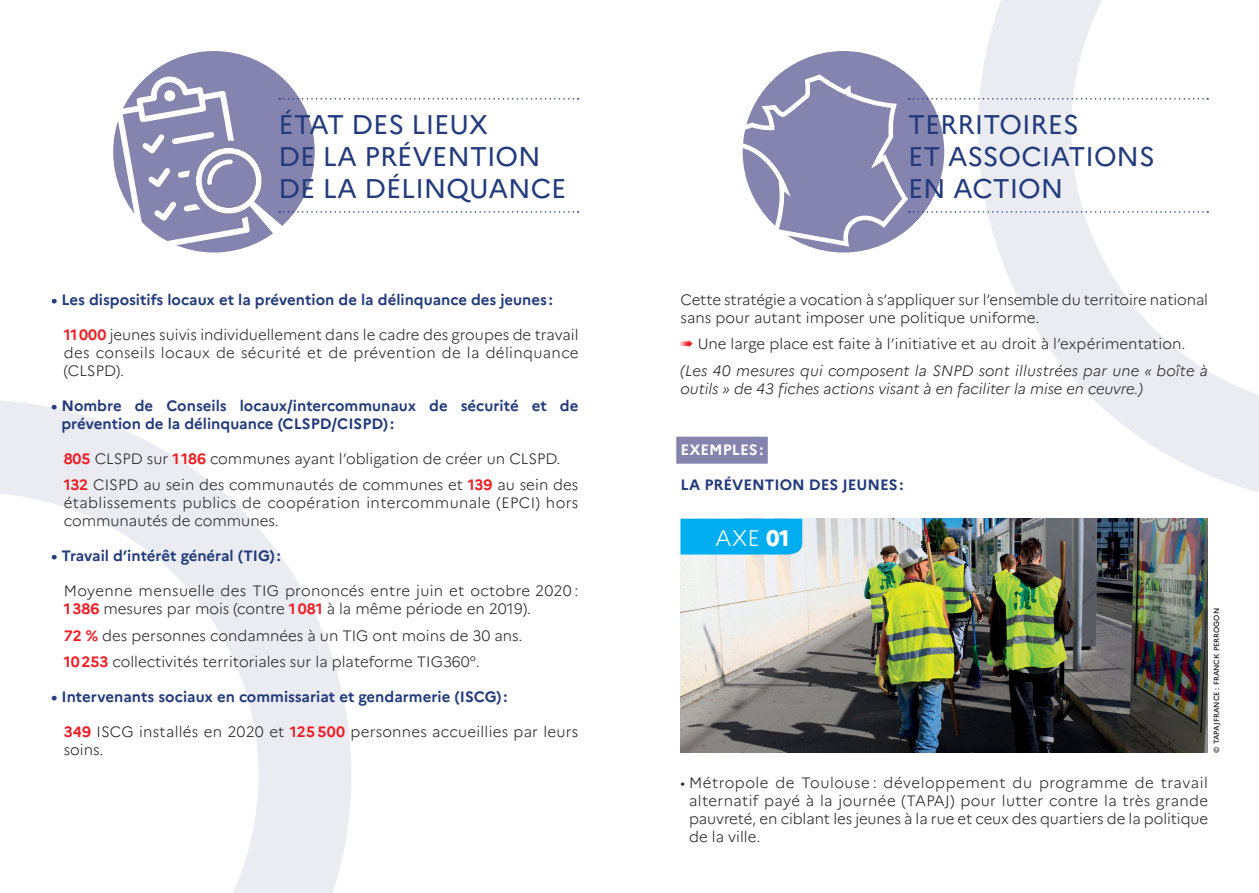
<style>
.page{position:relative;width:1259px;height:893px;background:#fff}
.page>*{position:absolute;margin:0;border:0;box-sizing:border-box;transform-origin:0 0}
.t1{font:27px/32.4px "Marianne";color:#233b7d}
.t2{font:300 22.5px "Marianne";color:#fff}
.t3{font:300 15px/18px "Marianne";color:#231f20}
.t4{font:700 15px/18px "Marianne";color:#233b7d}
.t5{font:300 15px/18px "Marianne";letter-spacing:.025em;color:#231f20}
.t6{font:italic 300 15px "Marianne";color:#231f20}
.t7{font:700 15px "Marianne";color:#fff}
.t8{font:500 7.5px "Marianne";color:#231f20}
.s1{font-weight:700;color:#ee1d23}
.s2{color:#ee1d23}
.s3{font-style:italic}
.s4{font-weight:800}
</style>
<div class="page">
<svg style="left:0;top:401px;width:351px;height:492px"></svg>
<svg style="left:982px;top:0;width:277px;height:492px"></svg>
<div style="left:742px;top:51px;width:202px;height:202px;background:#8484ae;border-radius:50%"></div>
<div style="left:113px;top:51px;width:202px;height:202px;background:#8484ae;border-radius:50%"></div>
<div style="left:676px;top:437px;width:92px;height:27px;background:#8484ae"></div>
<img style="left:680px;top:519px;width:528px;height:234px">
<div style="left:680px;top:519px;width:124px;height:35px;background:#00aeef"></div>
<svg style="left:742px;top:77px;width:466px;height:172px"></svg>
<svg style="left:116px;top:71px;width:463px;height:180px"></svg>
<h1 class="t1" style="left:279px;top:108px;width:289px">ÉTAT DES LIEUX<br>DE LA PRÉVENTION<br>DE LA DÉLINQUANCE</h1>
<p class="t4" style="left:51px;top:290px;width:503px">• Les dispositifs locaux et la prévention de la délinquance des jeunes :</p>
<p class="t3" style="left:64px;top:325px;width:516px;text-align:justify"><span class="s1">11000</span> jeunes suivis individuellement dans le cadre des groupes de travail des conseils locaux de sécurité et de prévention de la délinquance (CLSPD).</p>
<p class="t4" style="left:61px;top:396px;width:518px;text-indent:-10px">• Nombre de Conseils locaux/intercommunaux de sécurité et de prévention de la délinquance (CLSPD/CISPD):</p>
<p class="t3" style="left:64px;top:445px;width:516px;line-height:26.5px"><span class="s1">805</span> CLSPD sur <span class="s1">1 186</span> communes ayant l’obligation de créer un CLSPD.<br><span class="s1">132</span> CISPD au sein des communautés de communes et <span class="s1">139</span> au sein des</p>
<p class="t5" style="left:64px;top:494px;width:516px">établissements publics de coopération intercommunale (EPCI) hors communautés de communes.</p>
<p class="t4" style="left:51px;top:547px;width:231px">• Travail d’intérêt général (TIG):</p>
<p class="t3" style="left:64px;top:582px;width:516px">Moyenne mensuelle des TIG prononcés entre juin et octobre 2020 :<br><span class="s1">1386</span> mesures par mois (contre <span class="s1">1081</span> à la même période en 2019).</p>
<p class="t3" style="left:64px;top:622px;width:460px;line-height:26.5px"><span class="s1">72 %</span> des personnes condamnées à un TIG ont moins de 30 ans.<br><span class="s1">10253</span> collectivités territoriales sur la plateforme TIG360°.</p>
<p class="t4" style="left:51px;top:688px;width:458px">• Intervenants sociaux en commissariat et gendarmerie (ISCG):</p>
<p class="t3" style="left:64px;top:723px;width:516px"><span class="s1">349</span> ISCG installés en 2020 et <span class="s1">125 500</span> personnes accueillies par leurs soins.</p>
<h1 class="t1" style="left:908px;top:108px;width:248px">TERRITOIRES<br>ET ASSOCIATIONS<br>EN ACTION</h1>
<p class="t3" style="left:680px;top:290px;width:529px">Cette stratégie a vocation à s’appliquer sur l’ensemble du territoire national sans pour autant imposer une politique uniforme.</p>
<p class="t3" style="left:680px;top:330px;width:529px;line-height:26.5px"><span class="s2">➠</span> Une large place est faite à l’initiative et au droit à l’expérimentation. <span class="s3">(Les 40 mesures qui composent la SNPD sont illustrées par une « boîte à</span></p>
<p class="t6" style="left:680px;top:379px;width:464px">outils » de 43 fiches actions visant à en faciliter la mise en ceuvre.)</p>
<p class="t7" style="left:680px;top:441px;width:84px">EXEMPLES:</p>
<p class="t4" style="left:680px;top:476px;width:225px">LA PRÉVENTION DES JEUNES:</p>
<h2 class="t2" style="left:715px;top:524px;width:76px">AXE <span class="s4">01</span></h2>
<p class="t8" style="left:1211px;top:753px;width:146px;rotate:-90deg">© TAPAJFRANCE : FRANCK PERROGON</p>
<p class="t3" style="left:689px;top:773px;width:520px;text-align:justify;text-indent:-9px">• Métropole de Toulouse : développement du programme de travail alternatif payé à la journée (TAPAJ) pour lutter contre la très grande pauvreté, en ciblant les jeunes à la rue et ceux des quartiers de la politique de la ville.</p>
</div>
